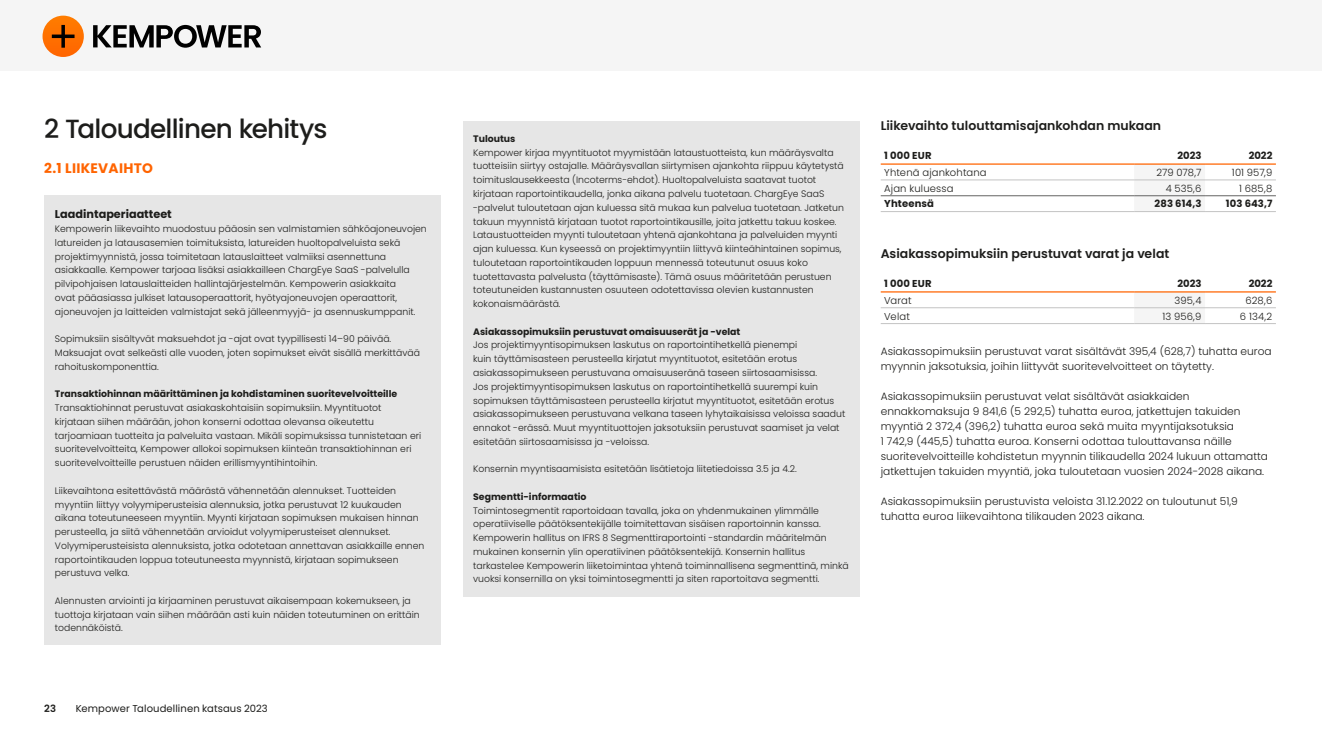
<style>
.page{position:relative;width:1322px;height:745px;background:#fff}
.page>*{position:absolute;margin:0;border:0;box-sizing:border-box;transform-origin:0 0}
.t1{font:500 26.25px "Poppins";letter-spacing:-.03em;color:#1d1d1b}
.t2{font:700 13.75px "Poppins";letter-spacing:.02em;color:#ff6400}
.t3{font:600 12.5px "Poppins";letter-spacing:.005em;color:#1d1d1b}
.t4{font:700 11.25px "Poppins";color:#1d1d1b}
.t5{font:300 10.62px/15px "Poppins";color:#1d1d1b}
.t6{font:300 10px "Poppins";letter-spacing:.015em;color:#1d1d1b}
.t7{font:700 10px "Poppins";letter-spacing:.01em;color:#1d1d1b}
.t8{font:10px "Poppins";letter-spacing:.01em;color:#1d1d1b}
.t9{font:600 10px "Poppins";color:#1d1d1b}
.t10{font:300 9.38px/13.8px "Poppins";color:#1d1d1b}
.t11{font:700 9.38px "Poppins";color:#1d1d1b}
</style>
<div class="page">
<div style="left:44px;top:196px;width:397px;height:37px;background:#e6e6e6"></div>
<div style="left:44px;top:211px;width:397px;height:117px;background:#e6e6e6"></div>
<div style="left:44px;top:321px;width:397px;height:62px;background:#e6e6e6"></div>
<div style="left:44px;top:376px;width:397px;height:35px;background:#e6e6e6"></div>
<div style="left:44px;top:390px;width:397px;height:90px;background:#e6e6e6"></div>
<div style="left:44px;top:473px;width:397px;height:117px;background:#e6e6e6"></div>
<div style="left:44px;top:583px;width:397px;height:62px;background:#e6e6e6"></div>
<div style="left:462px;top:121px;width:397px;height:35px;background:#e6e6e6"></div>
<div style="left:462px;top:135px;width:397px;height:186px;background:#e6e6e6"></div>
<div style="left:462px;top:314px;width:397px;height:34px;background:#e6e6e6"></div>
<div style="left:462px;top:328px;width:397px;height:130px;background:#e6e6e6"></div>
<div style="left:462px;top:451px;width:397px;height:35px;background:#e6e6e6"></div>
<div style="left:462px;top:479px;width:397px;height:34px;background:#e6e6e6"></div>
<div style="left:462px;top:493px;width:397px;height:103px;background:#e6e6e6"></div>
<svg style="left:1134px;top:180px;width:71px;height:17px"></svg>
<hr style="left:881px;top:179px;width:253px;height:1px;background:#c3c3c3">
<hr style="left:1134px;top:179px;width:71px;height:1px;background:#c3c3c3">
<hr style="left:1205px;top:179px;width:71px;height:1px;background:#c3c3c3">
<hr style="left:881px;top:211px;width:253px;height:1px;background:#c3c3c3">
<hr style="left:1134px;top:211px;width:71px;height:1px;background:#c3c3c3">
<hr style="left:1205px;top:211px;width:71px;height:1px;background:#c3c3c3">
<hr style="left:881px;top:195px;width:253px;height:1px;background:#646463">
<hr style="left:1134px;top:195px;width:71px;height:1px;background:#646463">
<hr style="left:1205px;top:195px;width:71px;height:1px;background:#646463">
<hr style="left:881px;top:163px;width:253px;height:2px;background:#ff6400">
<hr style="left:1134px;top:163px;width:71px;height:2px;background:#ff6400">
<hr style="left:1205px;top:163px;width:71px;height:2px;background:#ff6400">
<svg style="left:1134px;top:292px;width:71px;height:17px"></svg>
<hr style="left:881px;top:307px;width:253px;height:1px;background:#c3c3c3">
<hr style="left:1134px;top:307px;width:71px;height:1px;background:#c3c3c3">
<hr style="left:1205px;top:307px;width:71px;height:1px;background:#c3c3c3">
<hr style="left:881px;top:323px;width:253px;height:1px;background:#c3c3c3">
<hr style="left:1134px;top:323px;width:71px;height:1px;background:#c3c3c3">
<hr style="left:1205px;top:323px;width:71px;height:1px;background:#c3c3c3">
<hr style="left:881px;top:291px;width:253px;height:1px;background:#ff6400">
<hr style="left:1134px;top:291px;width:71px;height:1px;background:#ff6400">
<hr style="left:1205px;top:291px;width:71px;height:1px;background:#ff6400">
<div style="left:0;top:0;width:1322px;height:71px;background:#f5f5f5"></div>
<div style="left:43px;top:16px;width:41px;height:41px;background:#ff7100;border-radius:21px"></div>
<svg style="left:52px;top:25px;width:23px;height:23px"></svg>
<svg style="left:93px;top:25px;width:168px;height:23px"></svg>
<h1 class="t1" style="left:44px;top:114px;width:285px">2 Taloudellinen kehitys</h1>
<h2 class="t2" style="left:44px;top:160px;width:110px">2.1 LIIKEVAIHTO</h2>
<p class="t4" style="left:55px;top:208px;width:118px">Laadintaperiaatteet</p>
<p class="t10" style="left:55px;top:222px;width:373px">Kempowerin liikevaihto muodostuu pääosin sen valmistamien sähköajoneuvojen latureiden ja latausasemien toimituksista, latureiden huoltopalveluista sekä projektimyynnistä, jossa toimitetaan latauslaitteet valmiiksi asennettuna asiakkaalle. Kempower tarjoaa lisäksi asiakkailleen ChargEye SaaS -palvelulla pilvipohjaisen latauslaitteiden hallintajärjestelmän. Kempowerin asiakkaita<br>ovat pääasiassa julkiset latausoperaattorit, hyötyajoneuvojen operaattorit, ajoneuvojen ja laitteiden valmistajat sekä jälleenmyyjä- ja asennuskumppanit.</p>
<p class="t10" style="left:55px;top:332px;width:367px">Sopimuksiin sisältyvät maksuehdot ja -ajat ovat tyypillisesti 14–90 päivää.<br>Maksuajat ovat selkeästi alle vuoden, joten sopimukset eivät sisällä merkittävää rahoituskomponenttia.</p>
<p class="t11" style="left:55px;top:388px;width:344px">Transaktiohinnan määrittäminen ja kohdistaminen suoritevelvoitteille</p>
<p class="t10" style="left:55px;top:401px;width:368px">Transaktiohinnat perustuvat asiakaskohtaisiin sopimuksiin. Myyntituotot kirjataan siihen määrään, johon konserni odottaa olevansa oikeutettu tarjoamiaan tuotteita ja palveluita vastaan. Mikäli sopimuksissa tunnistetaan eri suoritevelvoitteita, Kempower allokoi sopimuksen kiinteän transaktiohinnan eri suoritevelvoitteille perustuen näiden erillismyyntihintoihin.</p>
<p class="t10" style="left:55px;top:483px;width:371px">Liikevaihtona esitettävästä määrästä vähennetään alennukset. Tuotteiden myyntiin liittyy volyymiperusteisia alennuksia, jotka perustuvat 12 kuukauden aikana toteutuneeseen myyntiin. Myynti kirjataan sopimuksen mukaisen hinnan perusteella, ja siitä vähennetään arvioidut volyymiperusteiset alennukset.<br>Volyymiperusteisista alennuksista, jotka odotetaan annettavan asiakkaille ennen raportointikauden loppua toteutuneesta myynnistä, kirjataan sopimukseen perustuva velka.</p>
<p class="t10" style="left:55px;top:593px;width:366px">Alennusten arviointi ja kirjaaminen perustuvat aikaisempaan kokemukseen, ja tuottoja kirjataan vain siihen määrään asti kuin näiden toteutuminen on erittäin todennäköistä.</p>
<p class="t9" style="left:44px;top:702px;width:13px">23</p>
<p class="t8" style="left:76px;top:702px;width:193px">Kempower Taloudellinen katsaus 2023</p>
<p class="t11" style="left:473px;top:133px;width:44px">Tuloutus</p>
<p class="t10" style="left:473px;top:145px;width:372px">Kempower kirjaa myyntituotot myymistään lataustuotteista, kun määräysvalta tuotteisiin siirtyy ostajalle. Määräysvallan siirtymisen ajankohta riippuu käytetystä toimituslausekkeesta (Incoterms-ehdot). Huoltopalveluista saatavat tuotot kirjataan raportointikaudella, jonka aikana palvelu tuotetaan. ChargEye SaaS -palvelut tuloutetaan ajan kuluessa sitä mukaa kun palvelua tuotetaan. Jatketun takuun myynnistä kirjataan tuotot raportointikausille, joita jatkettu takuu koskee.<br>Lataustuotteiden myynti tuloutetaan yhtenä ajankohtana ja palveluiden myynti ajan kuluessa. Kun kyseessä on projektimyyntiin liittyvä kiinteähintainen sopimus, tuloutetaan raportointikauden loppuun mennessä toteutunut osuus koko tuotettavasta palvelusta (täyttämisaste). Tämä osuus määritetään perustuen toteutuneiden kustannusten osuuteen odotettavissa olevien kustannusten kokonaismäärästä.</p>
<p class="t11" style="left:473px;top:326px;width:269px">Asiakassopimuksiin perustuvat omaisuuserät ja -velat</p>
<p class="t10" style="left:473px;top:338px;width:374px">Jos projektimyyntisopimuksen laskutus on raportointihetkellä pienempi<br>kuin täyttämisasteen perusteella kirjatut myyntituotot, esitetään erotus asiakassopimukseen perustuvana omaisuuseränä taseen siirtosaamisissa.<br>Jos projektimyyntisopimuksen laskutus on raportointihetkellä suurempi kuin sopimuksen täyttämisasteen perusteella kirjatut myyntituotot, esitetään erotus asiakassopimukseen perustuvana velkana taseen lyhytaikaisissa veloissa saadut ennakot -erässä. Muut myyntituottojen jaksotuksiin perustuvat saamiset ja velat esitetään siirtosaamisissa ja -veloissa.</p>
<p class="t10" style="left:473px;top:462px;width:325px">Konsernin myyntisaamisista esitetään lisätietoja liitetiedoissa 3.5 ja 4.2.</p>
<p class="t11" style="left:473px;top:491px;width:115px">Segmentti-informaatio</p>
<p class="t10" style="left:473px;top:503px;width:377px">Toimintosegmentit raportoidaan tavalla, joka on yhdenmukainen ylimmälle operatiiviselle päätöksentekijälle toimitettavan sisäisen raportoinnin kanssa.<br>Kempowerin hallitus on IFRS 8 Segmenttiraportointi -standardin määritelmän mukainen konsernin ylin operatiivinen päätöksentekijä. Konsernin hallitus tarkastelee Kempowerin liiketoimintaa yhtenä toiminnallisena segmenttinä, minkä vuoksi konsernilla on yksi toimintosegmentti ja siten raportoitava segmentti.</p>
<h3 class="t3" style="left:881px;top:118px;width:282px">Liikevaihto tulouttamisajankohdan mukaan</h3>
<p class="t7" style="left:884px;top:150px;width:49px">1 000 EUR</p>
<p class="t7" style="left:1177px;top:150px;width:25px">2023</p>
<p class="t7" style="left:1248px;top:150px;width:25px">2022</p>
<p class="t6" style="left:884px;top:166px;width:104px">Yhtenä ajankohtana</p>
<p class="t6" style="left:1156px;top:166px;width:47px">279 078,7</p>
<p class="t6" style="left:1232px;top:166px;width:42px">101 957,9</p>
<p class="t6" style="left:884px;top:182px;width:71px">Ajan kuluessa</p>
<p class="t6" style="left:1165px;top:182px;width:37px">4 535,6</p>
<p class="t6" style="left:1239px;top:182px;width:35px">1 685,8</p>
<p class="t7" style="left:884px;top:198px;width:51px">Yhteensä</p>
<p class="t7" style="left:1154px;top:198px;width:48px">283 614,3</p>
<p class="t7" style="left:1226px;top:198px;width:48px">103 643,7</p>
<h3 class="t3" style="left:881px;top:246px;width:290px">Asiakassopimuksiin perustuvat varat ja velat</h3>
<p class="t7" style="left:884px;top:277px;width:49px">1 000 EUR</p>
<p class="t7" style="left:1177px;top:277px;width:25px">2023</p>
<p class="t7" style="left:1248px;top:277px;width:25px">2022</p>
<p class="t6" style="left:884px;top:294px;width:29px">Varat</p>
<p class="t6" style="left:1174px;top:294px;width:28px">395,4</p>
<p class="t6" style="left:1245px;top:294px;width:28px">628,6</p>
<p class="t6" style="left:884px;top:310px;width:27px">Velat</p>
<p class="t6" style="left:1162px;top:310px;width:40px">13 956,9</p>
<p class="t6" style="left:1240px;top:310px;width:34px">6 134,2</p>
<p class="t5" style="left:881px;top:343px;width:392px">Asiakassopimuksiin perustuvat varat sisältävät 395,4 (628,7) tuhatta euroa myynnin jaksotuksia, joihin liittyvät suoritevelvoitteet on täytetty.</p>
<p class="t5" style="left:881px;top:388px;width:389px">Asiakassopimuksiin perustuvat velat sisältävät asiakkaiden ennakkomaksuja 9 841,6 (5 292,5) tuhatta euroa, jatkettujen takuiden myyntiä 2 372,4 (396,2) tuhatta euroa sekä muita myyntijaksotuksia<br>1 742,9 (445,5) tuhatta euroa. Konserni odottaa tulouttavansa näille suoritevelvoitteille kohdistetun myynnin tilikaudella 2024 lukuun ottamatta jatkettujen takuiden myyntiä, joka tuloutetaan vuosien 2024-2028 aikana.</p>
<p class="t5" style="left:881px;top:493px;width:359px">Asiakassopimuksiin perustuvista veloista 31.12.2022 on tuloutunut 51,9 tuhatta euroa liikevaihtona tilikauden 2023 aikana.</p>
</div>
